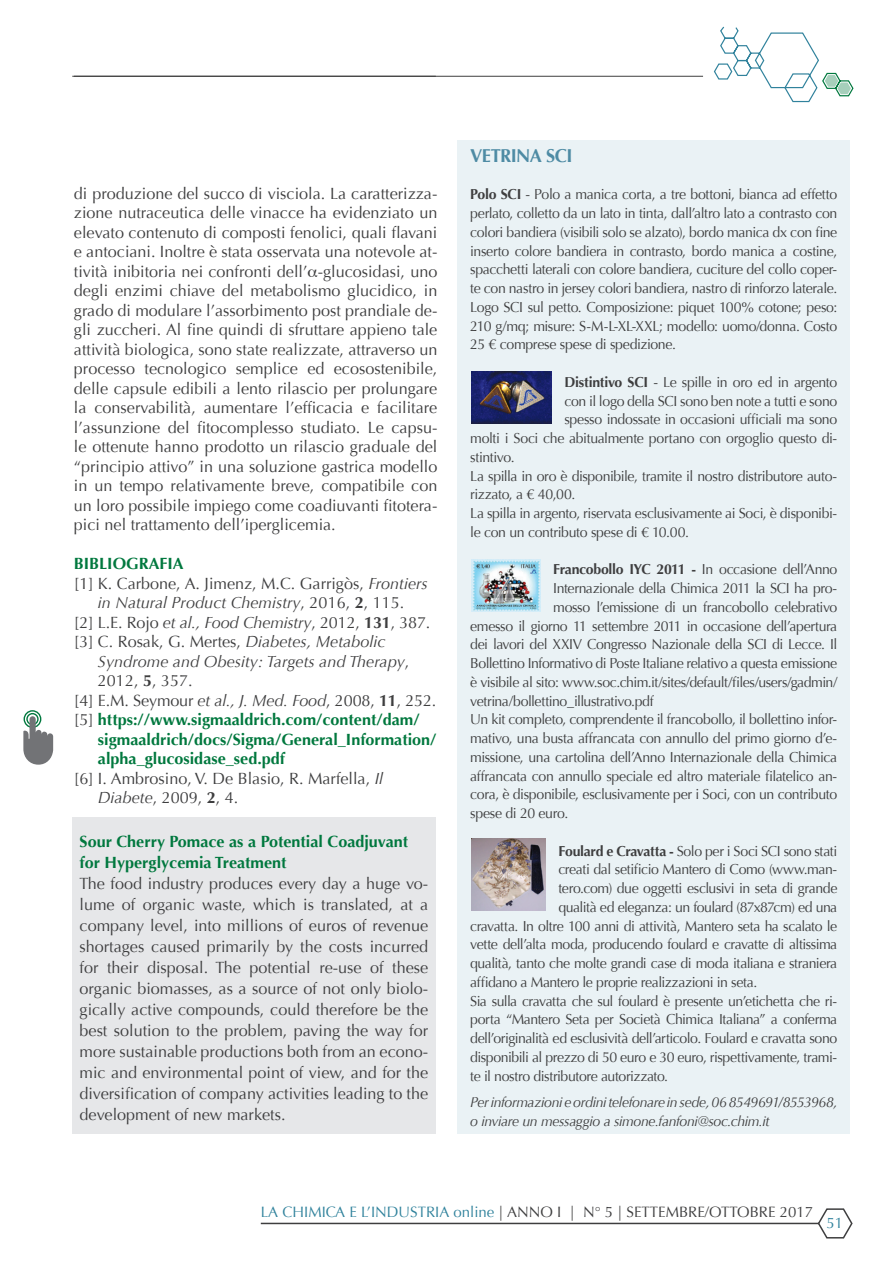
<style>
.page{position:relative;width:893px;height:1263px;background:#fff}
.page>*{position:absolute;margin:0;border:0;box-sizing:border-box;transform-origin:0 0}
.Titolo_paragrafo{font:700 18.6px "Optima";letter-spacing:-.035em;color:#4e8ba4}
.Normale{font:16.2px/19.5px "Optima";color:#3e3e3f;text-align:justify}
.Normale-2{font:700 16.2px/19.5px "Optima";color:#00783e}
.t1{font:italic 16.2px/19.5px "Optima";color:#3e3e3f}
.t2{font:15px "Optima";color:#3e3e3f}
.t3{font:15px "Optima";color:#30829c}
.Titolo_paragrafo-2{font:14.4px/18.8px "Optima";letter-spacing:-.03em;color:#3e3e3f;text-align:justify}
.Titolo_paragrafo-3{font:italic 14.4px/18.8px "Optima";letter-spacing:-.03em;color:#3e3e3f}
.s1{font-style:italic}
.s2{font-weight:700}
.s3{font-style:normal}
.s4{font-weight:700;font-style:normal}
.s5{font-weight:400;color:#3e3e3f}
.s6{color:#30829c}
</style>
<div class="page">
<hr style="left:72px;top:76px;width:631px;height:1px;background:#3e3e3f">
<svg style="left:713px;top:26px;width:141px;height:77px"></svg>
<svg style="left:260px;top:1208px;width:593px;height:31px"></svg>
<div style="left:72px;top:817px;width:364px;height:317px;background:#e6e7e9"></div>
<svg style="left:23px;top:710px;width:30px;height:55px"></svg>
<div style="left:457px;top:140px;width:393px;height:994px;background:#eaf2f5"></div>
<img style="left:471px;top:838px;width:75px;height:73px">
<img style="left:471px;top:371px;width:81px;height:52px">
<img style="left:471px;top:559px;width:70px;height:53px">
<p class="Normale" style="left:74px;top:184px;width:365px">di produzione del succo di visciola. La caratterizza&shy;zione nutraceutica delle vinacce ha evidenziato un elevato contenuto di composti fenolici, quali flavani e antociani. Inoltre è stata osservata una notevole at&shy;tività inibitoria nei confronti dell’ -glucosidasi, uno degli enzimi chiave del metabolismo glucidico, in grado di modulare l’assorbimento post prandiale de&shy;gli zuccheri. Al fine quindi di sfruttare appieno tale attività biologica, sono state realizzate, attraverso un processo tecnologico semplice ed ecosostenibile, delle capsule edibili a lento rilascio per prolungare la conservabilità, aumentare l’efficacia e facilitare l’assunzione del fitocomplesso studiato. Le capsu&shy;le ottenute hanno prodotto un rilascio graduale del “principio attivo” in una soluzione gastrica modello in un tempo relativamente breve, compatibile con un loro possibile impiego come coadiuvanti fitotera&shy;pici nel trattamento dell’iperglicemia.</p>
<p class="Normale-2" style="left:74px;top:554px;width:111px">BIBLIOGRAFIA</p>
<p class="Normale" style="left:74px;top:574px;width:355px;text-align:center">[1] K. Carbone, A. Jimenz, M.C. Garrigòs, <span class="s1">Frontiers in Natural Product Chemistry</span>, 2016, <span class="s2">2</span>, 115.</p>
<p class="Normale" style="left:74px;top:613px;width:358px">[2] L.E. Rojo <span class="s1">et al., Food Chemistry</span>, 2012, <span class="s2">131</span>, 387.</p>
<p class="t1" style="left:98px;top:632px;width:313px;text-indent:-24px"><span class="s3">[3] C. Rosak, G. Mertes,</span> Diabetes, Metabolic<br>Syndrome and Obesity: Targets and Therapy<span class="s3">,<br>2012,</span> <span class="s4">5</span><span class="s3">, 357.</span></p>
<p class="Normale" style="left:74px;top:691px;width:364px">[4] E.M. Seymour <span class="s1">et al., J. Med. Food</span>, 2008, <span class="s2">11</span>, 252.</p>
<p class="Normale-2" style="left:98px;top:710px;width:340px;text-indent:-24px"><span class="s5">[5]</span> https://www.sigmaaldrich.com/content/dam/ sigmaaldrich/docs/Sigma/General_Information/ alpha_glucosidase_sed.pdf</p>
<p class="Normale" style="left:98px;top:769px;width:287px;text-indent:-24px">[6] I. Ambrosino, V. De Blasio, R. Marfella, <span class="s1">Il<br>Diabete</span>, 2009, <span class="s2">2</span>, 4.</p>
<p class="Normale-2" style="left:80px;top:831px;width:330px;line-height:21px">Sour Cherry Pomace as a Potential Coadjuvant for Hyperglycemia Treatment</p>
<p class="Normale" style="left:80px;top:873px;width:350px;line-height:21px">The food industry produces every day a huge vo&shy;lume of organic waste, which is translated, at a company level, into millions of euros of revenue shortages caused primarily by the costs incurred for their disposal. The potential re-use of these organic biomasses, as a source of not only biolo&shy;gically active compounds, could therefore be the best solution to the problem, paving the way for more sustainable productions both from an econo&shy;mic and environmental point of view, and for the diversification of company activities leading to the development of new markets.</p>
<p class="Titolo_paragrafo" style="left:470px;top:145px;width:104px">VETRINA SCI</p>
<p class="Titolo_paragrafo-2" style="left:470px;top:185px;width:369px"><span class="s2">Polo SCI</span> - Polo a manica corta, a tre bottoni, bianca ad effetto perlato, colletto da un lato in tinta, dall’altro lato a contrasto con colori bandiera (visibili solo se alzato), bordo manica dx con fine inserto colore bandiera in contrasto, bordo manica a costine, spacchetti laterali con colore bandiera, cuciture del collo coper&shy;te con nastro in jersey colori bandiera, nastro di rinforzo laterale.<br>Logo SCI sul petto. Composizione: piquet 100% cotone; peso:<br>210 g/mq; misure: S-M-L-XL-XXL; modello: uomo/donna. Costo 25 € comprese spese di spedizione.</p>
<p class="Titolo_paragrafo-2" style="left:564px;top:373px;width:274px"><span class="s2">Distintivo SCI</span> - Le spille in oro ed in argento</p>
<p class="Titolo_paragrafo-2" style="left:564px;top:391px;width:274px">con il logo della SCI sono ben note a tutti e sono</p>
<p class="Titolo_paragrafo-2" style="left:564px;top:410px;width:274px">spesso indossate in occasioni ufficiali ma sono</p>
<p class="Titolo_paragrafo-2" style="left:470px;top:429px;width:369px">molti i Soci che abitualmente portano con orgoglio questo di-</p>
<p class="Titolo_paragrafo-2" style="left:470px;top:448px;width:46px">stintivo.</p>
<p class="Titolo_paragrafo-2" style="left:470px;top:466px;width:369px">La spilla in oro è disponibile, tramite il nostro distributore auto&shy;rizzato, a € 40,00.</p>
<p class="Titolo_paragrafo-2" style="left:470px;top:504px;width:369px">La spilla in argento, riservata esclusivamente ai Soci, è disponibi&shy;le con un contributo spese di € 10.00.</p>
<p class="Titolo_paragrafo-2" style="left:553px;top:560px;width:286px"><span class="s2">Francobollo IYC 2011 -</span> In occasione dell’Anno</p>
<p class="Titolo_paragrafo-2" style="left:553px;top:579px;width:286px">Internazionale della Chimica 2011 la SCI ha pro-</p>
<p class="Titolo_paragrafo-2" style="left:553px;top:598px;width:286px">mosso l’emissione di un francobollo celebrativo</p>
<p class="Titolo_paragrafo-2" style="left:470px;top:616px;width:369px">emesso il giorno 11 settembre 2011 in occasione dell’apertura</p>
<p class="Titolo_paragrafo-2" style="left:470px;top:635px;width:369px">dei lavori del XXIV Congresso Nazionale della SCI di Lecce. Il</p>
<p class="Titolo_paragrafo-2" style="left:470px;top:654px;width:369px">Bollettino Informativo di Poste Italiane relativo a questa emissione</p>
<p class="Titolo_paragrafo-2" style="left:470px;top:673px;width:369px">è visibile al sito: www.soc.chim.it/sites/default/files/users/gadmin/</p>
<p class="Titolo_paragrafo-2" style="left:470px;top:691px;width:185px">vetrina/bollettino_illustrativo.pdf</p>
<p class="Titolo_paragrafo-2" style="left:470px;top:710px;width:369px">Un kit completo, comprendente il francobollo, il bollettino infor&shy;mativo, una busta affrancata con annullo del primo giorno d’e&shy;missione, una cartolina dell’Anno Internazionale della Chimica affrancata con annullo speciale ed altro materiale filatelico an&shy;cora, è disponibile, esclusivamente per i Soci, con un contributo spese di 20 euro.</p>
<p class="Titolo_paragrafo-2" style="left:558px;top:841px;width:280px"><span class="s2">Foulard e Cravatta -</span> Solo per i Soci SCI sono stati</p>
<p class="Titolo_paragrafo-2" style="left:558px;top:860px;width:280px">creati dal setificio Mantero di Como (www.man-</p>
<p class="Titolo_paragrafo-2" style="left:558px;top:879px;width:280px">tero.com) due oggetti esclusivi in seta di grande</p>
<p class="Titolo_paragrafo-2" style="left:558px;top:898px;width:280px">qualità ed eleganza: un foulard (87x87cm) ed una</p>
<p class="Titolo_paragrafo-2" style="left:470px;top:916px;width:369px">cravatta. In oltre 100 anni di attività, Mantero seta ha scalato le</p>
<p class="Titolo_paragrafo-2" style="left:470px;top:935px;width:369px">vette dell’alta moda, producendo foulard e cravatte di altissima</p>
<p class="Titolo_paragrafo-2" style="left:470px;top:954px;width:369px">qualità, tanto che molte grandi case di moda italiana e straniera</p>
<p class="Titolo_paragrafo-2" style="left:470px;top:973px;width:289px">affidano a Mantero le proprie realizzazioni in seta.</p>
<p class="Titolo_paragrafo-2" style="left:470px;top:991px;width:369px">Sia sulla cravatta che sul foulard è presente un’etichetta che ri&shy;porta “Mantero Seta per Società Chimica Italiana” a conferma dell’originalità ed esclusività dell’articolo. Foulard e cravatta sono disponibili al prezzo di 50 euro e 30 euro, rispettivamente, trami&shy;te il nostro distributore autorizzato.</p>
<p class="Titolo_paragrafo-3" style="left:470px;top:1093px;width:369px">Per informazioni e ordini telefonare in sede, 06 8549691/8553968, o inviare un messaggio a simone.fanfoni@soc.chim.it</p>
<p class="t2" style="left:261px;top:1204px;width:554px"><span class="s6">LA CHIMICA E L’INDUSTRIA online</span> | ANNO I | N° 5 | SETTEMBRE/OTTOBRE 2017</p>
<p class="t3" style="left:826px;top:1214px;width:18px">51</p>
</div>
